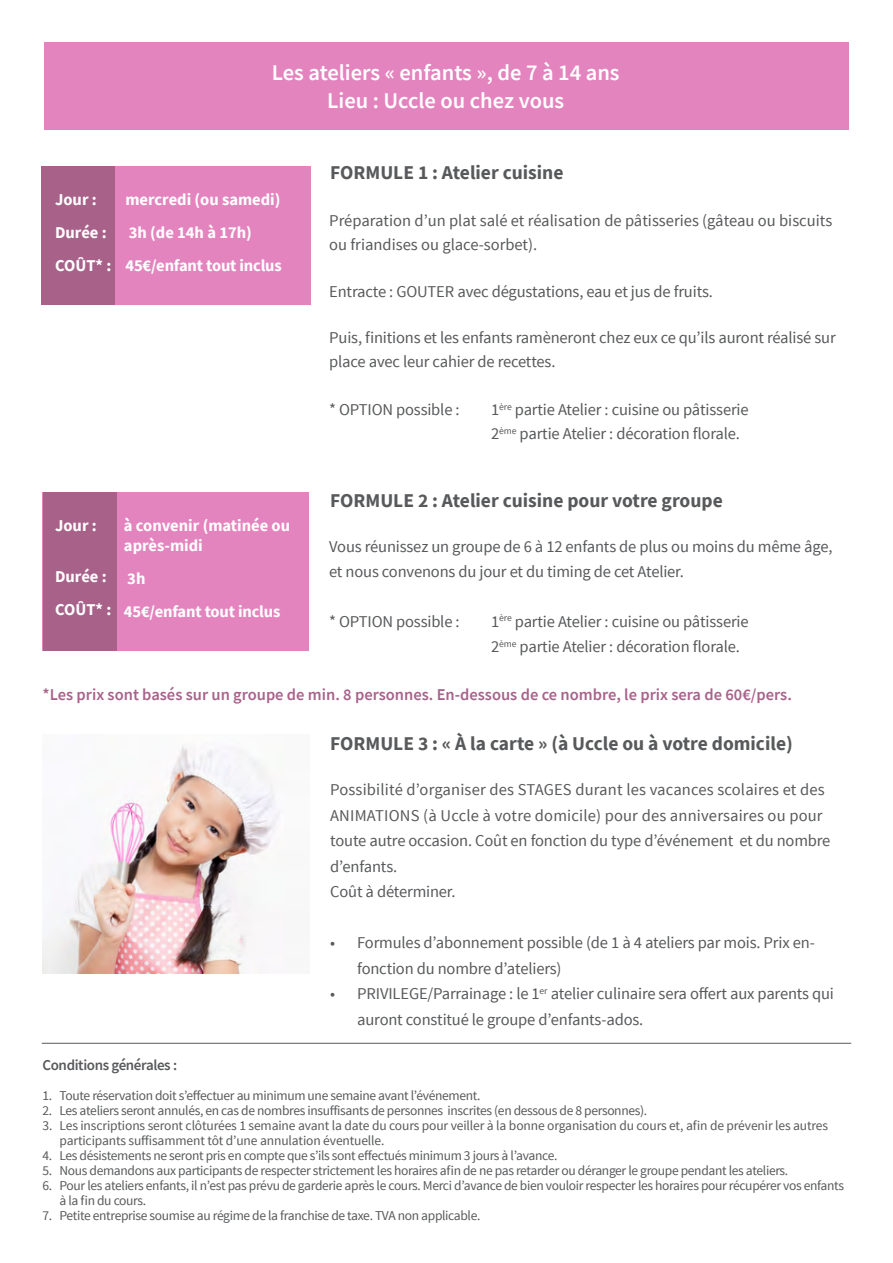
<style>
.page{position:relative;width:893px;height:1263px;background:#fff}
.page>*{position:absolute;margin:0;border:0;box-sizing:border-box;transform-origin:0 0}
.t1{font:600 22.5px/28.5px "Source Sans Pro";color:#fff;text-align:center}
.t2{font:700 19.5px "Source Sans Pro";color:#58595b}
.t3{font:16.5px/25.5px "Source Sans Pro";letter-spacing:-.01em;color:#58595b}
.t4{font:700 16.5px/33px "Source Sans Pro";color:#fff}
.t5{font:600 16.5px "Source Sans Pro";color:#a8628a}
.t6{font:600 15px "Source Sans Pro";letter-spacing:-.025em;color:#58595b}
.t7{font:13.5px/15px "Source Sans Pro";letter-spacing:-.025em;color:#58595b}
</style>
<div class="page">
<img style="left:43px;top:745px;width:237px;height:229px">
<div style="left:44px;top:43px;width:805px;height:87px;background:#e484be"></div>
<div style="left:44px;top:166px;width:266px;height:138px;background:#e484be"></div>
<div style="left:43px;top:492px;width:266px;height:159px;background:#e484be"></div>
<div style="left:42px;top:166px;width:73px;height:138px;background:#a8628a"></div>
<div style="left:43px;top:492px;width:73px;height:159px;background:#a8628a"></div>
<hr style="left:42px;top:1043px;width:809px;height:1px;background:#58595b">
<h1 class="t1" style="left:272px;top:58px;width:349px">Les ateliers « enfants », de 7 à 14 ans<br>Lieu : Uccle ou chez vous</h1>
<p class="t4" style="left:55px;top:182px;width:58px">Jour :<br>Durée :<br>COÛT* :</p>
<p class="t4" style="left:125px;top:182px;width:158px">mercredi (ou samedi)<br>3h (de 14h à 17h)<br>45€/enfant tout inclus</p>
<p class="t4" style="left:55px;top:509px;width:43px">Jour :</p>
<p class="t4" style="left:55px;top:560px;width:58px">Durée :<br>COÛT* :</p>
<p class="t4" style="left:124px;top:516px;width:168px;line-height:19.5px">à convenir (matinée ou après-midi</p>
<p class="t4" style="left:124px;top:561px;width:158px">3h<br>45€/enfant tout inclus</p>
<p class="t2" style="left:330px;top:160px;width:235px">FORMULE 1 : Atelier cuisine</p>
<p class="t3" style="left:329px;top:209px;width:505px;line-height:24px">Préparation d’un plat salé et réalisation de pâtisseries (gâteau ou biscuits ou friandises ou glace-sorbet).</p>
<p class="t3" style="left:329px;top:279px;width:385px">Entracte : GOUTER avec dégustations, eau et jus de fruits.</p>
<p class="t3" style="left:329px;top:326px;width:508px;line-height:24px">Puis, finitions et les enfants ramèneront chez eux ce qu’ils auront réalisé sur place avec leur cahier de recettes.</p>
<p class="t3" style="left:329px;top:397px;width:132px">* OPTION possible :</p>
<p class="t3" style="left:491px;top:398px;width:259px;line-height:24px">1<sup>ère</sup> partie Atelier : cuisine ou pâtisserie<br>2<sup>ème</sup> partie Atelier : décoration florale.</p>
<p class="t2" style="left:330px;top:487px;width:394px">FORMULE 2 : Atelier cuisine pour votre groupe</p>
<p class="t3" style="left:329px;top:534px;width:505px">Vous réunissez un groupe de 6 à 12 enfants de plus ou moins du même âge, et nous convenons du jour et du timing de cet Atelier.</p>
<p class="t3" style="left:329px;top:609px;width:132px">* OPTION possible :</p>
<p class="t3" style="left:491px;top:609px;width:259px">1<sup>ère</sup> partie Atelier : cuisine ou pâtisserie<br>2<sup>ème</sup> partie Atelier : décoration florale.</p>
<p class="t5" style="left:42px;top:683px;width:751px">*Les prix sont basés sur un groupe de min. 8 personnes. En-dessous de ce nombre, le prix sera de 60€/pers.</p>
<p class="t2" style="left:330px;top:730px;width:464px">FORMULE 3 : « À la carte » (à Uccle ou à votre domicile)</p>
<p class="t3" style="left:330px;top:777px;width:502px">Possibilité d’organiser des STAGES durant les vacances scolaires et des ANIMATIONS (à Uccle à votre domicile) pour des anniversaires ou pour toute autre occasion. Coût en fonction du type d’événement et du nombre d’enfants.<br>Coût à déterminer.</p>
<p class="t3" style="left:357px;top:930px;width:459px;text-indent:-27px">• Formules d’abonnement possible (de 1 à 4 ateliers par mois. Prix en&shy;fonction du nombre d’ateliers)</p>
<p class="t3" style="left:357px;top:981px;width:478px;text-indent:-27px">• PRIVILEGE/Parrainage : le 1<sup>er</sup> atelier culinaire sera offert aux parents qui auront constitué le groupe d’enfants-ados.</p>
<p class="t6" style="left:43px;top:1055px;width:136px">Conditions générales :</p>
<p class="t7" style="left:43px;top:1088px;width:440px">1. Toute réservation doit s’effectuer au minimum une semaine avant l’événement.</p>
<p class="t7" style="left:43px;top:1103px;width:606px">2. Les ateliers seront annulés, en cas de nombres insuffisants de personnes inscrites (en dessous de 8 personnes).</p>
<p class="t7" style="left:60px;top:1118px;width:770px;text-indent:-17px">3. Les inscriptions seront clôturées 1 semaine avant la date du cours pour veiller à la bonne organisation du cours et, afin de prévenir les autres participants suffisamment tôt d’une annulation éventuelle.</p>
<p class="t7" style="left:43px;top:1148px;width:516px">4. Les désistements ne seront pris en compte que s’ils sont effectués minimum 3 jours à l’avance.</p>
<p class="t7" style="left:43px;top:1163px;width:747px">5. Nous demandons aux participants de respecter strictement les horaires afin de ne pas retarder ou déranger le groupe pendant les ateliers.</p>
<p class="t7" style="left:60px;top:1178px;width:786px;text-indent:-17px">6. Pour les ateliers enfants, il n’est pas prévu de garderie après le cours. Merci d’avance de bien vouloir respecter les horaires pour récupérer vos enfants à la fin du cours.</p>
<p class="t7" style="left:43px;top:1208px;width:439px">7. Petite entreprise soumise au régime de la franchise de taxe. TVA non applicable.</p>
</div>
